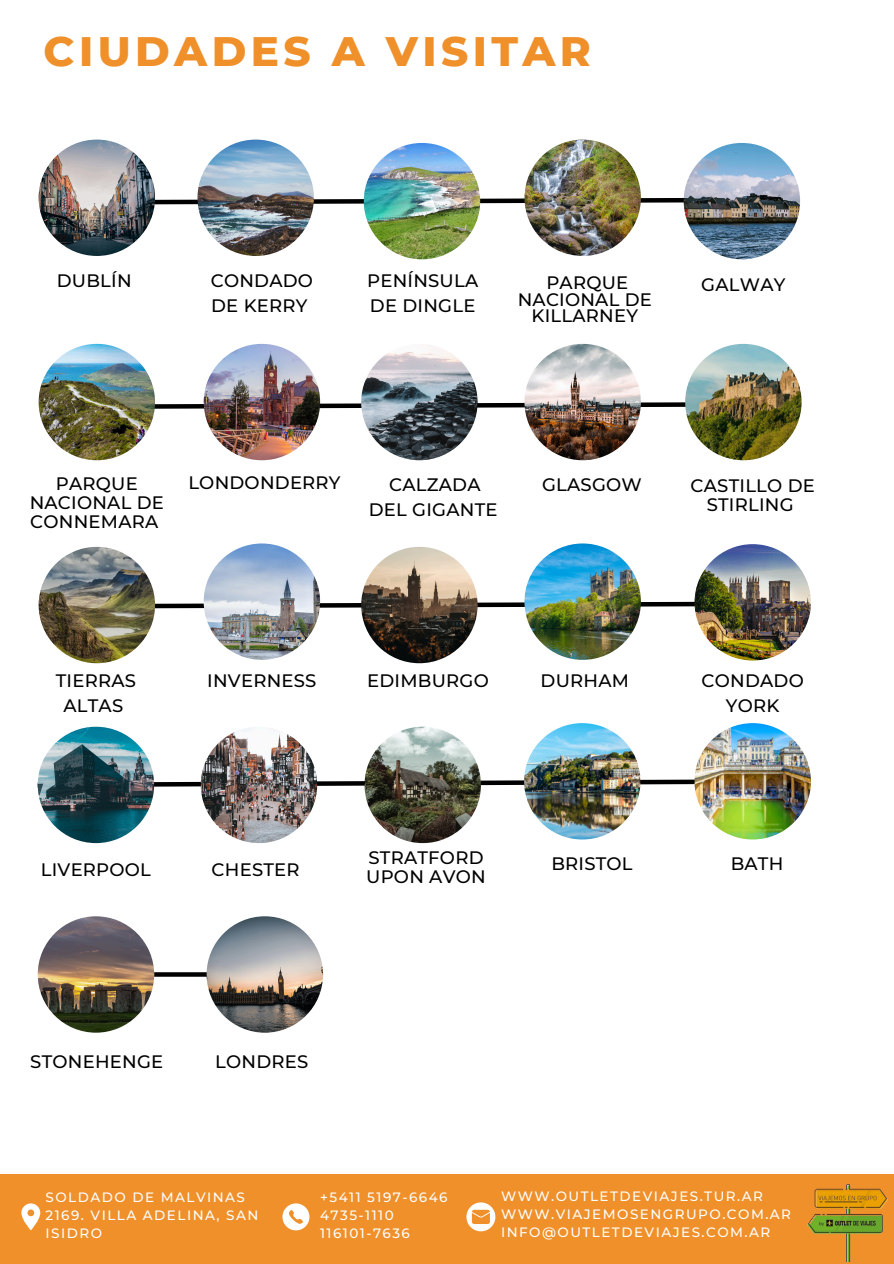
<style>
.page{position:relative;width:894px;height:1264px;background:#fff}
.page>*{position:absolute;margin:0;border:0;box-sizing:border-box;transform-origin:0 0}
.t1{font:800 42px "Montserrat";letter-spacing:.105em;color:#ef902a}
.t2{font:500 18px/24.8px "Montserrat";letter-spacing:.015em;color:#000;text-align:center}
.t3{font:500 13.5px/18px "Montserrat";letter-spacing:.11em;color:#fff}
</style>
<div class="page">
<svg style="left:154px;top:195px;width:529px;height:12px"></svg>
<img style="left:39px;top:140px;width:116px;height:116px;border-radius:50%">
<img style="left:197px;top:140px;width:117px;height:116px;border-radius:50%">
<img style="left:363px;top:143px;width:117px;height:116px;border-radius:50%">
<img style="left:524px;top:140px;width:116px;height:116px;border-radius:50%">
<div style="left:0;top:1174px;width:893px;height:89px;background:#ef902a"></div>
<svg style="left:21px;top:1203px;width:19px;height:27px"></svg>
<svg style="left:466px;top:1202px;width:29px;height:29px"></svg>
<svg style="left:282px;top:1203px;width:27px;height:27px"></svg>
<img style="left:807px;top:1184px;width:81px;height:77px">
<img style="left:683px;top:143px;width:116px;height:116px;border-radius:50%">
<svg style="left:154px;top:400px;width:532px;height:11px"></svg>
<img style="left:39px;top:344px;width:116px;height:116px;border-radius:50%">
<img style="left:204px;top:344px;width:116px;height:116px;border-radius:50%">
<img style="left:361px;top:344px;width:116px;height:116px;border-radius:50%">
<img style="left:524px;top:344px;width:116px;height:116px;border-radius:50%">
<img style="left:685px;top:344px;width:116px;height:116px;border-radius:50%">
<svg style="left:155px;top:599px;width:539px;height:11px"></svg>
<img style="left:39px;top:547px;width:116px;height:116px;border-radius:50%">
<img style="left:204px;top:543px;width:116px;height:117px;border-radius:50%">
<img style="left:361px;top:547px;width:116px;height:116px;border-radius:50%">
<img style="left:524px;top:543px;width:116px;height:117px;border-radius:50%">
<img style="left:694px;top:544px;width:116px;height:116px;border-radius:50%">
<svg style="left:37px;top:776px;width:774px;height:13px"></svg>
<img style="left:38px;top:726px;width:116px;height:117px;border-radius:50%">
<img style="left:201px;top:726px;width:116px;height:117px;border-radius:50%">
<img style="left:364px;top:726px;width:117px;height:117px;border-radius:50%">
<svg style="left:154px;top:972px;width:52px;height:4px"></svg>
<img style="left:524px;top:723px;width:116px;height:116px;border-radius:50%">
<img style="left:694px;top:723px;width:116px;height:116px;border-radius:50%">
<img style="left:38px;top:916px;width:116px;height:116px;border-radius:50%">
<img style="left:206px;top:916px;width:117px;height:116px;border-radius:50%">
<h2 class="t1" style="left:44px;top:25px;width:548px">CIUDADES A VISITAR</h2>
<p class="t2" style="left:57px;top:268px;width:76px">DUBLÍN</p>
<h2 class="t2" style="left:211px;top:268px;width:104px;text-align:left">CONDADO<br>DE KERRY</h2>
<h2 class="t2" style="left:367px;top:268px;width:113px;text-align:left">PENÍNSULA<br>DE DINGLE</h2>
<h2 class="t2" style="left:517px;top:274px;width:136px;line-height:16.8px">PARQUE<br>NACIONAL DE<br>KILLARNEY</h2>
<h2 class="t2" style="left:701px;top:272px;width:86px">GALWAY</h2>
<p class="t2" style="left:30px;top:474px;width:136px;line-height:19.2px">PARQUE<br>NACIONAL DE<br>CONNEMARA</p>
<h2 class="t2" style="left:188px;top:470px;width:154px">LONDONDERRY</h2>
<h2 class="t2" style="left:369px;top:472px;width:130px">CALZADA<br>DEL GIGANTE</h2>
<h2 class="t2" style="left:542px;top:472px;width:101px">GLASGOW</h2>
<h2 class="t2" style="left:690px;top:475px;width:126px;line-height:19.2px">CASTILLO DE<br>STIRLING</h2>
<p class="t2" style="left:56px;top:668px;width:82px">TIERRAS<br>ALTAS</p>
<p class="t2" style="left:207px;top:668px;width:111px">INVERNESS</p>
<h2 class="t2" style="left:367px;top:668px;width:123px">EDIMBURGO</h2>
<h2 class="t2" style="left:701px;top:668px;width:104px">CONDADO<br>YORK</h2>
<h2 class="t2" style="left:540px;top:668px;width:90px">DURHAM</h2>
<p class="t2" style="left:41px;top:857px;width:112px">LIVERPOOL</p>
<h2 class="t2" style="left:211px;top:857px;width:89px">CHESTER</h2>
<p class="t2" style="left:366px;top:848px;width:121px;line-height:19.2px;text-align:left">STRATFORD<br>UPON AVON</p>
<p class="t2" style="left:551px;top:851px;width:83px">BRISTOL</p>
<p class="t2" style="left:730px;top:851px;width:54px">BATH</p>
<p class="t2" style="left:30px;top:1049px;width:134px">STONEHENGE</p>
<p class="t2" style="left:215px;top:1049px;width:95px">LONDRES</p>
<h2 class="t3" style="left:46px;top:1188px;width:214px">SOLDADO DE MALVINAS<br>2169. VILLA ADELINA, SAN<br>ISIDRO</h2>
<p class="t3" style="left:320px;top:1188px;width:129px">+5411 5197-6646</p>
<p class="t3" style="left:320px;top:1206px;width:75px">4735-1110</p>
<p class="t3" style="left:320px;top:1224px;width:91px">116101-7636</p>
<h2 class="t3" style="left:501px;top:1186px;width:263px">WWW.OUTLETDEVIAJES.TUR.AR</h2>
<p class="t3" style="left:501px;top:1204px;width:291px">WWW.VIAJEMOSENGRUPO.COM.AR</p>
<p class="t3" style="left:501px;top:1222px;width:271px">INFO@OUTLETDEVIAJES.COM.AR</p>
</div>
